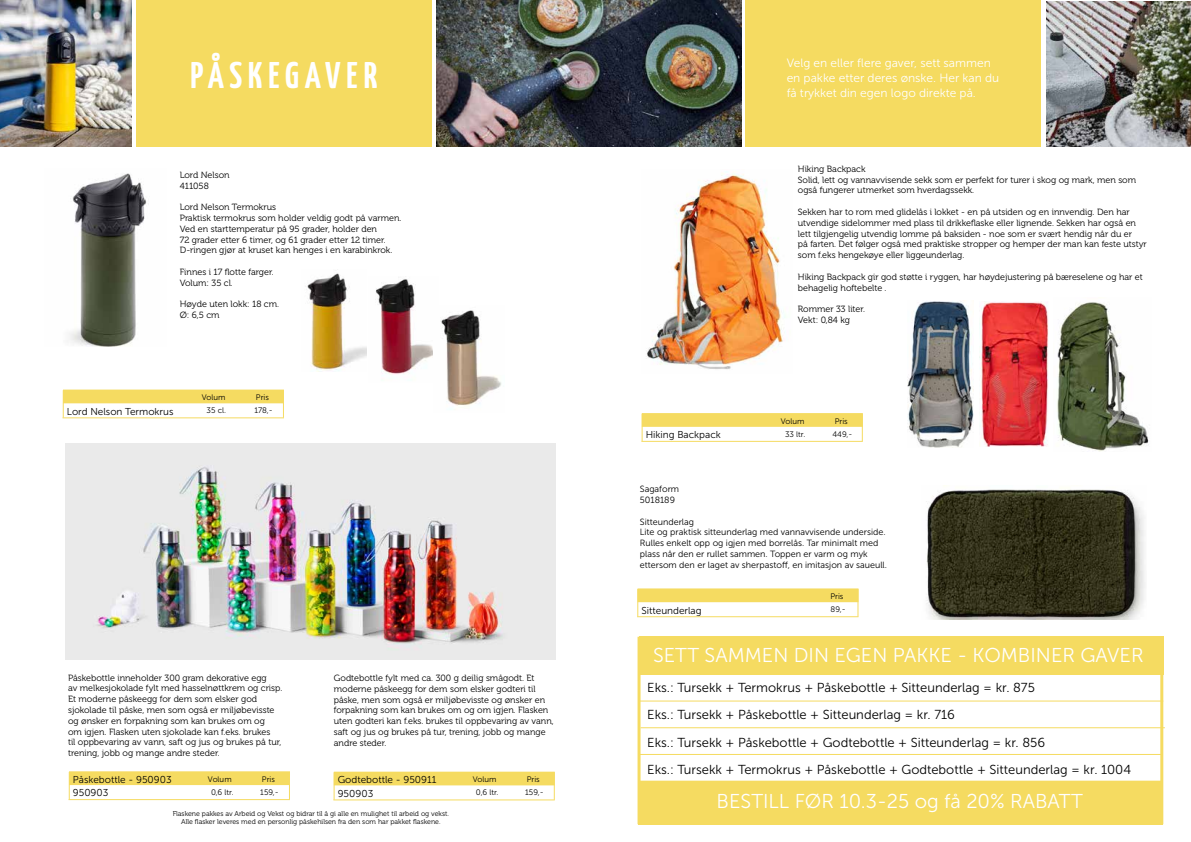
<style>
.page{position:relative;width:1191px;height:842px;background:#fff}
.page>*{position:absolute;margin:0;border:0;box-sizing:border-box;transform-origin:0 0}
.t1{font:700 37px "Yanone Kaffeesatz";letter-spacing:.16em;color:#fff}
.t2{font:20px "Museo Sans 300";color:#fff}
.t3{font:13px/26.7px "Museo Sans 300";color:#000}
.t4{font:12px/15px "Museo Sans 300";color:#fff}
.t5{font:10px "Museo Sans 300";color:#000}
.t6{font:9px/10.8px "Museo 300";color:#000}
.t7{font:9px/10.8px "Museo Sans 300";color:#000}
.t8{font:8px "Museo Sans 300";color:#000}
.t9{font:7px/8.4px "Museo 300";color:#000;text-align:center}
</style>
<div class="page">
<div style="left:136px;top:0;width:295px;height:146px;background:#f5db61"></div>
<div style="left:745px;top:0;width:296px;height:146px;background:#f5db61"></div>
<div style="left:639px;top:637px;width:524px;height:38px;background:#f5db61"></div>
<img style="left:66px;top:444px;width:490px;height:216px">
<svg style="left:63px;top:390px;width:221px;height:27px"></svg>
<svg style="left:69px;top:771px;width:221px;height:28px"></svg>
<svg style="left:333px;top:772px;width:222px;height:27px"></svg>
<svg style="left:641px;top:413px;width:221px;height:28px"></svg>
<svg style="left:637px;top:588px;width:221px;height:28px"></svg>
<hr style="left:63px;top:417px;width:221px;height:1px;background:#f5db61">
<hr style="left:69px;top:799px;width:221px;height:1px;background:#f5db61">
<hr style="left:333px;top:799px;width:222px;height:1px;background:#f5db61">
<hr style="left:641px;top:441px;width:221px;height:1px;background:#f5db61">
<hr style="left:637px;top:616px;width:221px;height:1px;background:#f5db61">
<img style="left:647px;top:171px;width:138px;height:198px">
<img style="left:0;top:0;width:132px;height:146px">
<img style="left:307px;top:273px;width:60px;height:98px">
<img style="left:69px;top:173px;width:78px;height:173px">
<img style="left:375px;top:279px;width:58px;height:95px">
<img style="left:926px;top:485px;width:219px;height:135px">
<img style="left:436px;top:0;width:305px;height:146px">
<hr style="left:639px;top:700px;width:524px;height:1px;background:#f5db61">
<hr style="left:640px;top:727px;width:524px;height:1px;background:#f5db61">
<hr style="left:638px;top:754px;width:524px;height:1px;background:#f5db61">
<img style="left:1046px;top:2px;width:145px;height:144px">
<img style="left:440px;top:310px;width:62px;height:100px">
<img style="left:1057px;top:302px;width:92px;height:150px">
<img style="left:979px;top:302px;width:69px;height:145px">
<img style="left:907px;top:300px;width:66px;height:148px">
<div style="left:638px;top:781px;width:524px;height:43px;background:#f5db61"></div>
<h1 class="t1" style="left:190px;top:49px;width:188px">PÅSKEGAVER</h1>
<h3 class="t4" style="left:786px;top:55px;width:214px">Velg en eller flere gaver, sett sammen en pakke etter deres ønske. Her kan du få trykket din egen logo direkte på.</h3>
<p class="t6" style="left:180px;top:169px;width:51px">Lord Nelson<br>411058</p>
<p class="t6" style="left:180px;top:202px;width:223px">Lord Nelson Termokrus<br>Praktisk termokrus som holder veldig godt på varmen.<br>Ved en starttemperatur på 95 grader, holder den<br>72 grader etter 6 timer, og 61 grader etter 12 timer.<br>D-ringen gjør at kruset kan henges i en karabinkrok.</p>
<p class="t6" style="left:180px;top:267px;width:95px">Finnes i 17 flotte farger.<br>Volum: 35 cl.</p>
<p class="t6" style="left:180px;top:299px;width:101px">Høyde uten lokk: 18 cm.<br>Ø: 6,5 cm</p>
<p class="t5" style="left:67px;top:406px;width:108px">Lord Nelson Termokrus</p>
<p class="t8" style="left:202px;top:393px;width:25px">Volum</p>
<p class="t8" style="left:207px;top:406px;width:21px">35 cl.</p>
<p class="t8" style="left:256px;top:393px;width:15px">Pris</p>
<p class="t8" style="left:254px;top:406px;width:20px">178,-</p>
<p class="t6" style="left:68px;top:672px;width:216px">Påskebottle inneholder 300 gram dekorative egg<br>av melkesjokolade fylt med hasselnøttkrem og crisp.<br>Et moderne påskeegg for dem som elsker god sjokolade til påske, men som også er miljøbevisste og ønsker en forpakning som kan brukes om og<br>om igjen. Flasken uten sjokolade kan f.eks. brukes<br>til oppbevaring av vann, saft og jus og brukes på tur, trening, jobb og mange andre steder.</p>
<p class="t6" style="left:334px;top:673px;width:221px">Godtebottle fylt med ca. 300 g deilig smågodt. Et moderne påskeegg for dem som elsker godteri til påske, men som også er miljøbevisste og ønsker en forpakning som kan brukes om og om igjen. Flasken uten godteri kan f.eks. brukes til oppbevaring av vann, saft og jus og brukes på tur, trening, jobb og mange andre steder.</p>
<p class="t5" style="left:73px;top:774px;width:100px">Påskebottle - 950903</p>
<p class="t5" style="left:338px;top:774px;width:100px">Godtebottle - 950911</p>
<p class="t8" style="left:208px;top:775px;width:25px">Volum</p>
<p class="t8" style="left:473px;top:775px;width:25px">Volum</p>
<p class="t8" style="left:262px;top:775px;width:15px">Pris</p>
<p class="t8" style="left:527px;top:775px;width:15px">Pris</p>
<p class="t8" style="left:211px;top:788px;width:24px">0,6 ltr.</p>
<p class="t8" style="left:476px;top:788px;width:24px">0,6 ltr.</p>
<p class="t8" style="left:260px;top:788px;width:20px">159,-</p>
<p class="t8" style="left:525px;top:788px;width:20px">159,-</p>
<p class="t5" style="left:73px;top:788px;width:37px">950903</p>
<p class="t5" style="left:338px;top:788px;width:37px">950903</p>
<p class="t9" style="left:173px;top:809px;width:278px">Flaskene pakkes av Arbeid og Vekst og bidrar til å gi alle en mulighet til arbeid og vekst.<br>Alle flasker leveres med en personlig påskehilsen fra den som har pakket flaskene.</p>
<p class="t6" style="left:798px;top:163px;width:340px">Hiking Backpack<br>Solid, lett og vannavvisende sekk som er perfekt for turer i skog og mark, men som også fungerer utmerket som hverdagssekk.</p>
<p class="t6" style="left:798px;top:207px;width:350px">Sekken har to rom med glidelås i lokket - en på utsiden og en innvendig. Den har utvendige sidelommer med plass til drikkeflaske eller lignende. Sekken har også en lett tilgjengelig utvendig lomme på baksiden - noe som er svært hendig når du er<br>på farten. Det følger også med praktiske stropper og hemper der man kan feste utstyr som f.eks hengekøye eller liggeunderlag.</p>
<p class="t6" style="left:798px;top:271px;width:346px">Hiking Backpack gir god støtte i ryggen, har høydejustering på bæreselene og har et behagelig hoftebelte .</p>
<p class="t6" style="left:798px;top:304px;width:69px">Rommer 33 liter.<br>Vekt: 0,84 kg</p>
<p class="t5" style="left:645px;top:429px;width:77px">Hiking Backpack</p>
<p class="t8" style="left:781px;top:416px;width:25px">Volum</p>
<p class="t8" style="left:785px;top:430px;width:22px">33 ltr.</p>
<p class="t8" style="left:834px;top:416px;width:15px">Pris</p>
<p class="t8" style="left:832px;top:430px;width:21px">449,-</p>
<p class="t7" style="left:640px;top:484px;width:41px">Sagaform<br>5018189</p>
<p class="t7" style="left:640px;top:516px;width:249px">Sitteunderlag<br>Lite og praktisk sitteunderlag med vannavvisende underside.<br>Rulles enkelt opp og igjen med borrelås. Tar minimalt med plass når den er rullet sammen. Toppen er varm og myk ettersom den er laget av sherpastoff, en imitasjon av saueull.</p>
<p class="t5" style="left:641px;top:605px;width:62px">Sitteunderlag</p>
<p class="t8" style="left:830px;top:592px;width:15px">Pris</p>
<p class="t8" style="left:830px;top:605px;width:17px">89,-</p>
<h2 class="t2" style="left:653px;top:645px;width:492px">SETT SAMMEN DIN EGEN PAKKE - KOMBINER GAVER</h2>
<h3 class="t3" style="left:647px;top:674px;width:389px">Eks.: Tursekk + Termokrus + Påskebottle + Sitteunderlag = kr. 875<br>Eks.: Tursekk + Påskebottle + Sitteunderlag = kr. 716</h3>
<h3 class="t3" style="left:647px;top:729px;width:485px;line-height:27px">Eks.: Tursekk + Påskebottle + Godtebottle + Sitteunderlag = kr. 856<br>Eks.: Tursekk + Termokrus + Påskebottle + Godtebottle + Sitteunderlag = kr. 1004</h3>
<h2 class="t2" style="left:716px;top:790px;width:368px">BESTILL FØR 10.3-25 og få 20% RABATT</h2>
</div>
